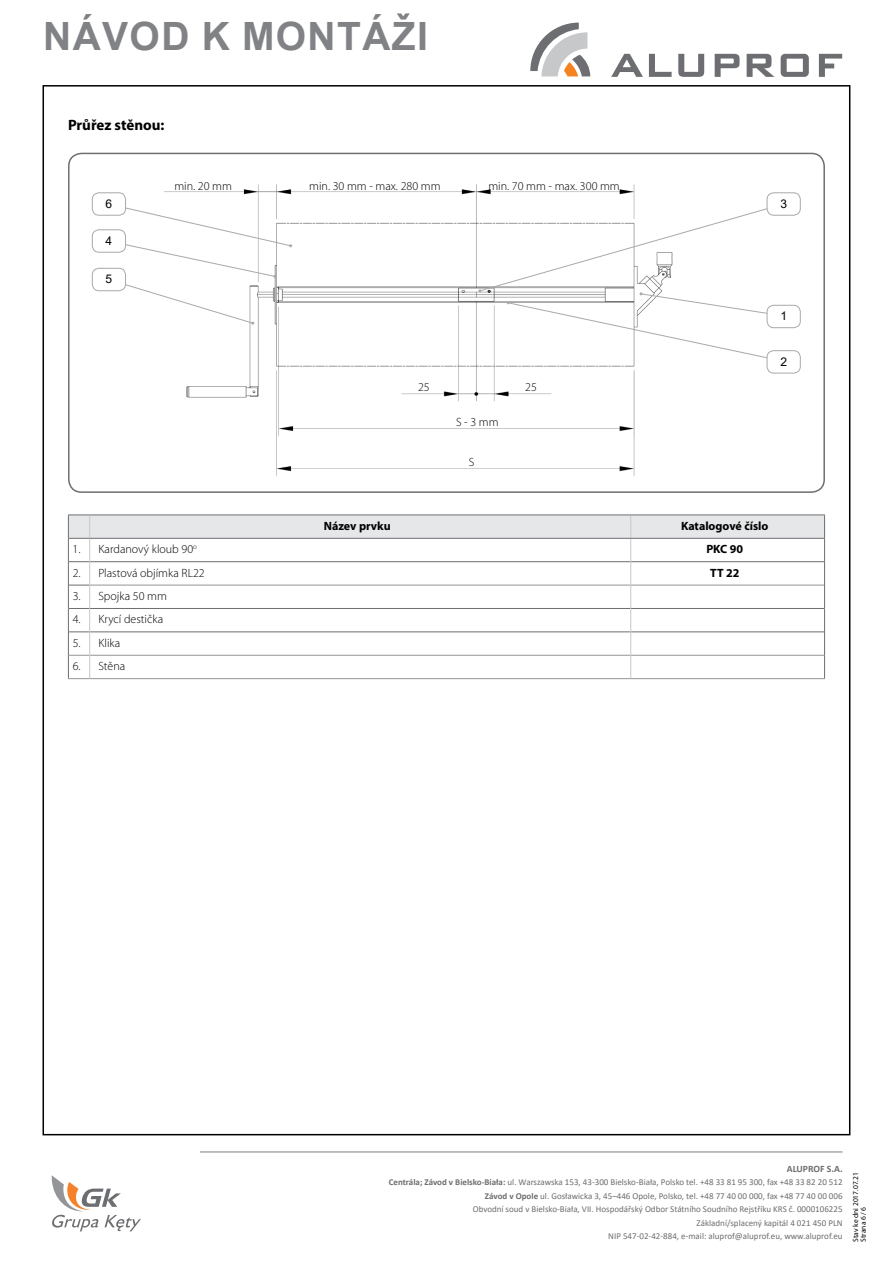
<style>
.page{position:relative;width:893px;height:1263px;background:#fff}
.page>*{position:absolute;margin:0;border:0;box-sizing:border-box;transform-origin:0 0}
.t1{font:700 39px "Arial";letter-spacing:.035em;color:#808285}
.t2{font:700 15px "Myriad Pro";color:#000}
.t3{font:300 12px "Myriad Pro";color:#000}
.t4{font:700 12px "Myriad Pro";color:#000}
.t5{font:12px "Arial";color:#000}
.t6{font:700 9.75px "Calibri";color:#6d6e71}
.t7{font:9px/13.5px "Calibri";color:#6d6e71;text-align:right}
.t8{font:7.5px "Myriad Pro";color:#000}
.s1{font-weight:700}
</style>
<div class="page">
<svg style="left:530px;top:23px;width:60px;height:53px"></svg>
<svg style="left:649px;top:54px;width:23px;height:23px"></svg>
<svg style="left:678px;top:54px;width:26px;height:23px"></svg>
<svg style="left:611px;top:54px;width:32px;height:23px"></svg>
<svg style="left:715px;top:54px;width:24px;height:23px"></svg>
<svg style="left:747px;top:54px;width:28px;height:23px"></svg>
<svg style="left:781px;top:54px;width:28px;height:23px"></svg>
<svg style="left:819px;top:54px;width:23px;height:23px"></svg>
<svg style="left:52px;top:1175px;width:89px;height:56px"></svg>
<hr style="left:200px;top:1151px;width:642px;height:2px;background:#a7a9ac">
<img style="left:91px;top:184px;width:687px;height:292px">
<div style="left:68px;top:153px;width:757px;height:340px;border:2px solid #6d6e71;border-radius:13px"></div>
<svg style="left:68px;top:514px;width:757px;height:165px"></svg>
<div style="left:92px;top:193px;width:34px;height:22px;background:#fff;border-radius:7px"></div>
<div style="left:92px;top:192px;width:34px;height:24px;border:1px solid #a7a9ac;border-radius:7px"></div>
<div style="left:767px;top:193px;width:33px;height:22px;background:#fff;border-radius:7px"></div>
<div style="left:767px;top:192px;width:34px;height:24px;border:1px solid #a7a9ac;border-radius:7px"></div>
<div style="left:767px;top:305px;width:34px;height:23px;border:1px solid #a7a9ac;border-radius:7px"></div>
<svg style="left:478px;top:203px;width:306px;height:159px"></svg>
<div style="left:767px;top:351px;width:33px;height:22px;background:#fff;border-radius:7px"></div>
<div style="left:767px;top:350px;width:34px;height:23px;border:1px solid #a7a9ac;border-radius:7px"></div>
<div style="left:92px;top:230px;width:34px;height:22px;background:#fff;border-radius:7px"></div>
<div style="left:92px;top:229px;width:34px;height:24px;border:1px solid #a7a9ac;border-radius:7px"></div>
<svg style="left:108px;top:203px;width:184px;height:122px"></svg>
<div style="left:92px;top:268px;width:34px;height:23px;background:#fff;border-radius:7px"></div>
<div style="left:92px;top:268px;width:34px;height:23px;border:1px solid #a7a9ac;border-radius:7px"></div>
<h1 class="t1" style="left:43px;top:9px;width:386px">NÁVOD K MONTÁŽI</h1>
<h2 class="t2" style="left:68px;top:115px;width:98px">Průřez stěnou:</h2>
<h3 class="t3" style="left:174px;top:180px;width:59px">min. 20 mm</h3>
<h3 class="t3" style="left:309px;top:180px;width:133px">min. 30 mm - max. 280 mm</h3>
<h3 class="t3" style="left:488px;top:180px;width:133px">min. 70 mm - max. 300 mm</h3>
<h3 class="t5" style="left:106px;top:195px;width:8px">6</h3>
<h3 class="t5" style="left:780px;top:195px;width:8px">3</h3>
<h3 class="t5" style="left:106px;top:232px;width:8px">4</h3>
<h3 class="t5" style="left:106px;top:271px;width:8px">5</h3>
<h3 class="t3" style="left:418px;top:381px;width:13px">25</h3>
<h3 class="t3" style="left:525px;top:381px;width:13px">25</h3>
<h3 class="t3" style="left:456px;top:416px;width:44px">S-3mm</h3>
<h3 class="t3" style="left:469px;top:455px;width:7px">S</h3>
<h3 class="t5" style="left:780px;top:308px;width:8px">1</h3>
<h3 class="t5" style="left:780px;top:353px;width:8px">2</h3>
<h3 class="t4" style="left:324px;top:518px;width:69px">Název prvku</h3>
<h3 class="t4" style="left:681px;top:518px;width:89px">Katalogové číslo</h3>
<h3 class="t3" style="left:73px;top:543px;width:126px">1. Kardanový kloub 90<sup>o</sup></h3>
<h3 class="t4" style="left:706px;top:541px;width:38px">PKC 90</h3>
<h3 class="t3" style="left:73px;top:566px;width:134px">2. Plastová objímka RL22</h3>
<h3 class="t4" style="left:710px;top:565px;width:31px">TT 22</h3>
<h3 class="t3" style="left:73px;top:589px;width:96px">3. Spojka 50 mm</h3>
<h3 class="t3" style="left:73px;top:613px;width:92px">4. Krycí destička</h3>
<h3 class="t3" style="left:73px;top:636px;width:49px">5. Klika</h3>
<h3 class="t3" style="left:73px;top:660px;width:54px">6. Stěna</h3>
<p class="t6" style="left:787px;top:1162px;width:57px">ALUPROF S.A.</p>
<p class="t7" style="left:389px;top:1175px;width:455px"><span class="s1">Centrála; Závod v Bielsko-Biała:</span> ul. Warszawska 153, 43-300 Bielsko-Biała, Polsko tel. +48 33 81 95 300, fax +48 33 82 20 512<br><span class="s1">Závod v Opole</span> ul. Gosławicka 3, 45–446 Opole, Polsko, tel. +48 77 40 00 000, fax +48 77 40 00 006<br>Obvodní soud v Bielsko-Biała, VII. Hospodářský Odbor Státního Soudního Rejstříku KRS č. 0000106225<br>Základní/splacený kapitál 4 021 450 PLN<br>NIP 547-02-42-884, e-mail: aluprof@aluprof.eu, www.aluprof.eu</p>
<p class="t8" style="left:851px;top:1242px;width:71px;rotate:-90deg">Stav ke dni 2017.07.21</p>
<p class="t8" style="left:859px;top:1242px;width:37px;rotate:-90deg">Strana 6 / 6</p>
</div>
